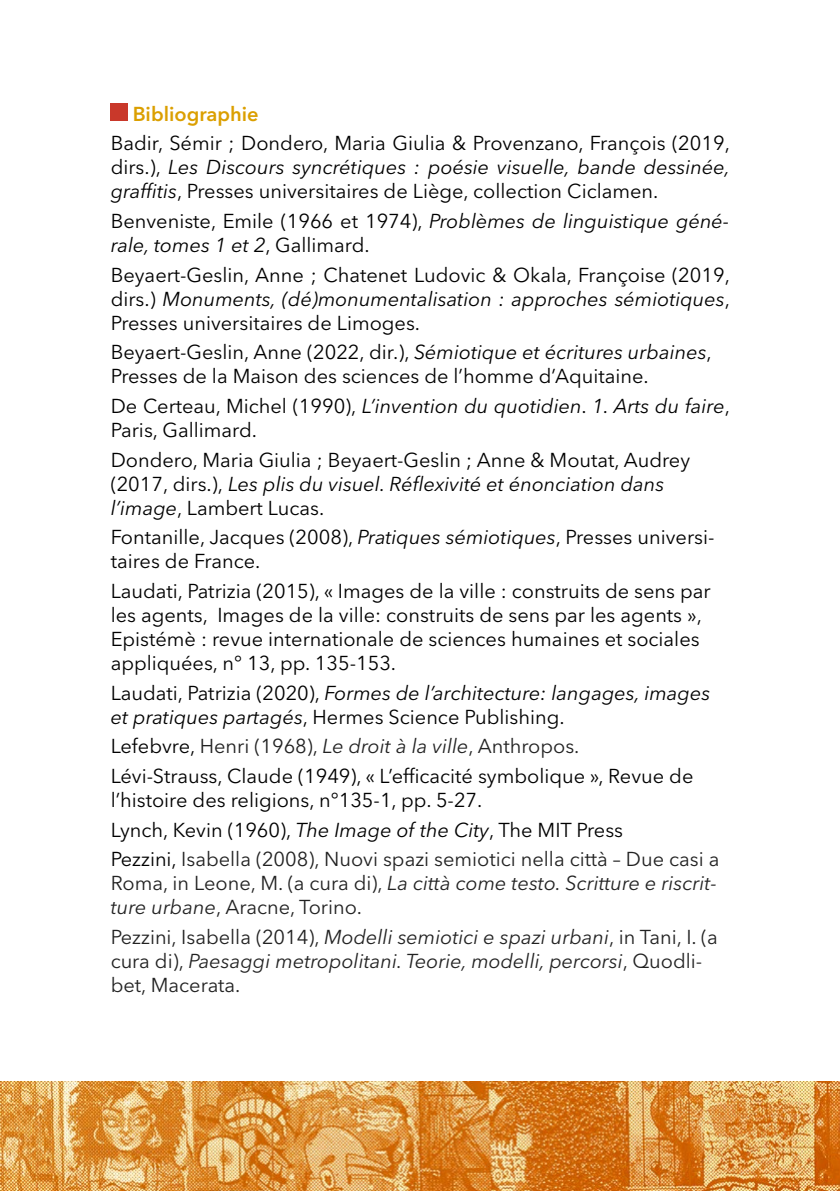
<style>
.page{position:relative;width:840px;height:1191px;background:#fff}
.page>*{position:absolute;margin:0;border:0;box-sizing:border-box;transform-origin:0 0}
.t1{font:20px/24px "Avenir Next LT Pro";color:#000}
.t2{font:italic 20px/24px "Avenir Next LT Pro";color:#222}
.t3{font:italic 20px/24px "Avenir Next LT Pro";color:#000}
.t4{font:600 20px "Avenir Next LT Pro";color:#db9f00}
.s1{font-style:italic}
.s2{font-style:normal}
.s3{color:#222}
.s4{font-style:italic;color:#222}
</style>
<div class="page">
<div style="left:111px;top:103px;width:17px;height:17px;background:#c9382a"></div>
<img style="left:0;top:1081px;width:839px;height:110px">
<p class="t4" style="left:133px;top:101px;width:127px">Bibliographie</p>
<p class="t1" style="left:111px;top:131px;width:620px;text-align:justify">Badir, Sémir ; Dondero, Maria Giulia &amp; Provenzano, François (2019, dirs.), <span class="s1">Les Discours syncrétiques : poésie visuelle, bande dessinée, graffitis</span>, Presses universitaires de Liège, collection Ciclamen.</p>
<p class="t3" style="left:111px;top:209px;width:619px"><span class="s2">Benveniste, Emile (1966 et 1974),</span> Problèmes de linguistique géné&shy;rale, tomes 1 et 2<span class="s2">, Gallimard.</span></p>
<p class="t1" style="left:111px;top:262px;width:620px;text-align:justify">Beyaert-Geslin, Anne ; Chatenet Ludovic &amp; Okala, Françoise (2019, dirs.) <span class="s1">Monuments, (dé)monumentalisation : approches sémiotiques</span>, Presses universitaires de Limoges.</p>
<p class="t1" style="left:111px;top:340px;width:602px">Beyaert-Geslin, Anne (2022, dir.), <span class="s1">Sémiotique et écritures urbaines</span>,<br>Presses de la Maison des sciences de l’homme d’Aquitaine.</p>
<p class="t1" style="left:111px;top:394px;width:620px">De Certeau, Michel (1990), <span class="s1">L’invention du quotidien</span>. <span class="s1">1. Arts du faire</span>,<br>Paris, Gallimard.</p>
<p class="t1" style="left:111px;top:447px;width:580px">Dondero, Maria Giulia ; Beyaert-Geslin ; Anne &amp; Moutat, Audrey (2017, dirs.), <span class="s1">Les plis du visuel. Réflexivité et énonciation dans l’image</span>, Lambert Lucas.</p>
<p class="t1" style="left:111px;top:525px;width:605px">Fontanille, Jacques (2008), <span class="s1">Pratiques sémiotiques</span>, Presses universi&shy;taires de France.</p>
<p class="t1" style="left:111px;top:579px;width:601px">Laudati, Patrizia (2015), « Images de la ville : construits de sens par les agents, Images de la ville: construits de sens par les agents », Epistémè : revue internationale de sciences humaines et sociales appliquées, n° 13, pp. 135-153.</p>
<p class="t3" style="left:111px;top:680px;width:601px"><span class="s2">Laudati, Patrizia (2020),</span> Formes de l’architecture: langages, images et pratiques partagés<span class="s2">, Hermes Science Publishing.</span></p>
<p class="t1" style="left:111px;top:731px;width:584px;line-height:29.6px">Lefebvre, <span class="s3">Henri (1968),</span> <span class="s4">Le droit à la ville</span><span class="s3">, Anthropos.<br></span>Lévi-Strauss, Claude (1949), « L’efficacité symbolique », Revue de</p>
<p class="t1" style="left:111px;top:785px;width:610px;line-height:29.6px">l’histoire des religions, n°135-1, pp. 5-27.<br>Lynch, Kevin (1960), <span class="s1">The Image of the City</span>, The MIT Press<br>Pezzini, <span class="s3">Isabella (2008), Nuovi spazi semiotici nella città – Due casi a</span></p>
<p class="t2" style="left:111px;top:871px;width:607px"><span class="s2">Roma, in Leone, M. (a cura di),</span> La città come testo. Scritture e riscrit&shy;ture urbane<span class="s2">, Aracne, Torino.</span></p>
<p class="t2" style="left:111px;top:925px;width:608px"><span class="s2">Pezzini, Isabella (2014),</span> Modelli semiotici e spazi urbani<span class="s2">, in Tani, I. (a cura di),</span> Paesaggi metropolitani. Teorie, modelli, percorsi<span class="s2">, Quodli&shy;bet, Macerata.</span></p>
</div>
